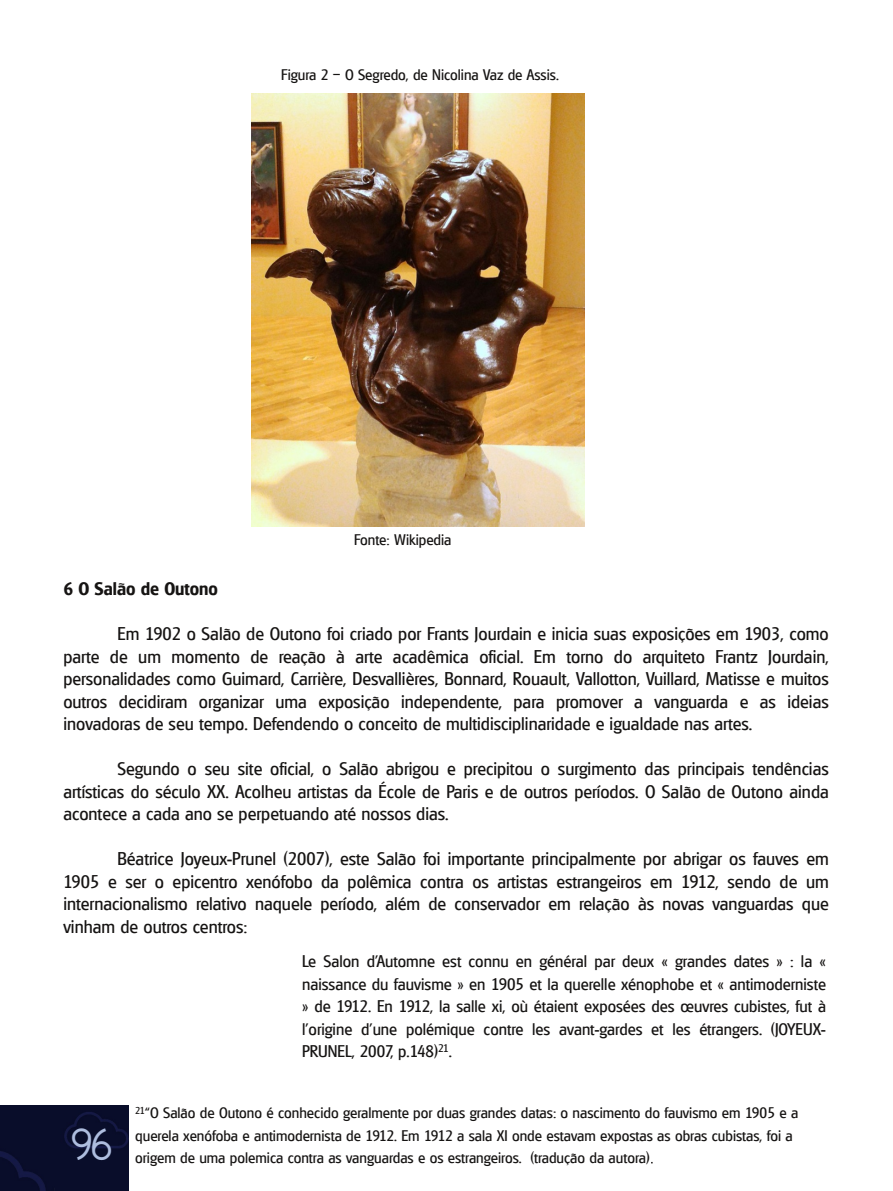
<style>
.page{position:relative;width:893px;height:1191px;background:#fff}
.page>*{position:absolute;margin:0;border:0;box-sizing:border-box;transform-origin:0 0}
.t1{font:45px "Dolce Vita";color:#aebddf}
.t2{font:18px/22.5px "Glasgow";color:#161413;text-align:justify}
.t3{font:700 18px "Glasgow";color:#161413}
.t4{font:16.5px/22.5px "Glasgow";color:#161413;text-align:justify}
.t5{font:15px/22.5px "Glasgow";color:#161413}
</style>
<div class="page">
<img style="left:0;top:1105px;width:129px;height:86px">
<img style="left:251px;top:93px;width:333px;height:434px">
<p class="t5" style="left:281px;top:63px;width:279px">Figura 2 – O Segredo, de Nicolina Vaz de Assis.</p>
<p class="t5" style="left:354px;top:528px;width:99px">Fonte: Wikipedia</p>
<p class="t3" style="left:63px;top:578px;width:156px">6 O Salão de Outono</p>
<p class="t2" style="left:63px;top:622px;width:767px;text-indent:54px">Em 1902 o Salão de Outono foi criado por Frants Jourdain e inicia suas exposições em 1903, como parte de um momento de reação à arte acadêmica oficial. Em torno do arquiteto Frantz Jourdain, personalidades como Guimard, Carrière, Desvallières, Bonnard, Rouault, Vallotton, Vuillard, Matisse e muitos outros decidiram organizar uma exposição independente, para promover a vanguarda e as ideias inovadoras de seu tempo. Defendendo o conceito de multidisciplinaridade e igualdade nas artes.</p>
<p class="t2" style="left:63px;top:757px;width:767px;text-indent:54px">Segundo o seu site oficial, o Salão abrigou e precipitou o surgimento das principais tendências artísticas do século XX. Acolheu artistas da École de Paris e de outros períodos. O Salão de Outono ainda acontece a cada ano se perpetuando até nossos dias.</p>
<p class="t2" style="left:63px;top:847px;width:767px;text-indent:54px">Béatrice Joyeux-Prunel (2007), este Salão foi importante principalmente por abrigar os fauves em 1905 e ser o epicentro xenófobo da polêmica contra os artistas estrangeiros em 1912, sendo de um internacionalismo relativo naquele período, além de conservador em relação às novas vanguardas que vinham de outros centros:</p>
<p class="t4" style="left:302px;top:950px;width:525px">Le Salon d’Automne est connu en général par deux « grandes dates » : la « naissance du fauvisme » en 1905 et la querelle xénophobe et « antimoderniste » de 1912. En 1912, la salle xi, où étaient exposées des œuvres cubistes, fut à l’origine d’une polémique contre les avant-gardes et les étrangers. (JOYEUX-PRUNEL, 2007, p.148)<sup>21</sup>.</p>
<h1 class="t1" style="left:72px;top:1121px;width:41px">96</h1>
<p class="t5" style="left:135px;top:1101px;width:664px"><sup>21</sup>“O Salão de Outono é conhecido geralmente por duas grandes datas: o nascimento do fauvismo em 1905 e a querela xenófoba e antimodernista de 1912. Em 1912 a sala XI onde estavam expostas as obras cubistas, foi a origem de uma polemica contra as vanguardas e os estrangeiros. (tradução da autora)</p>
</div>
